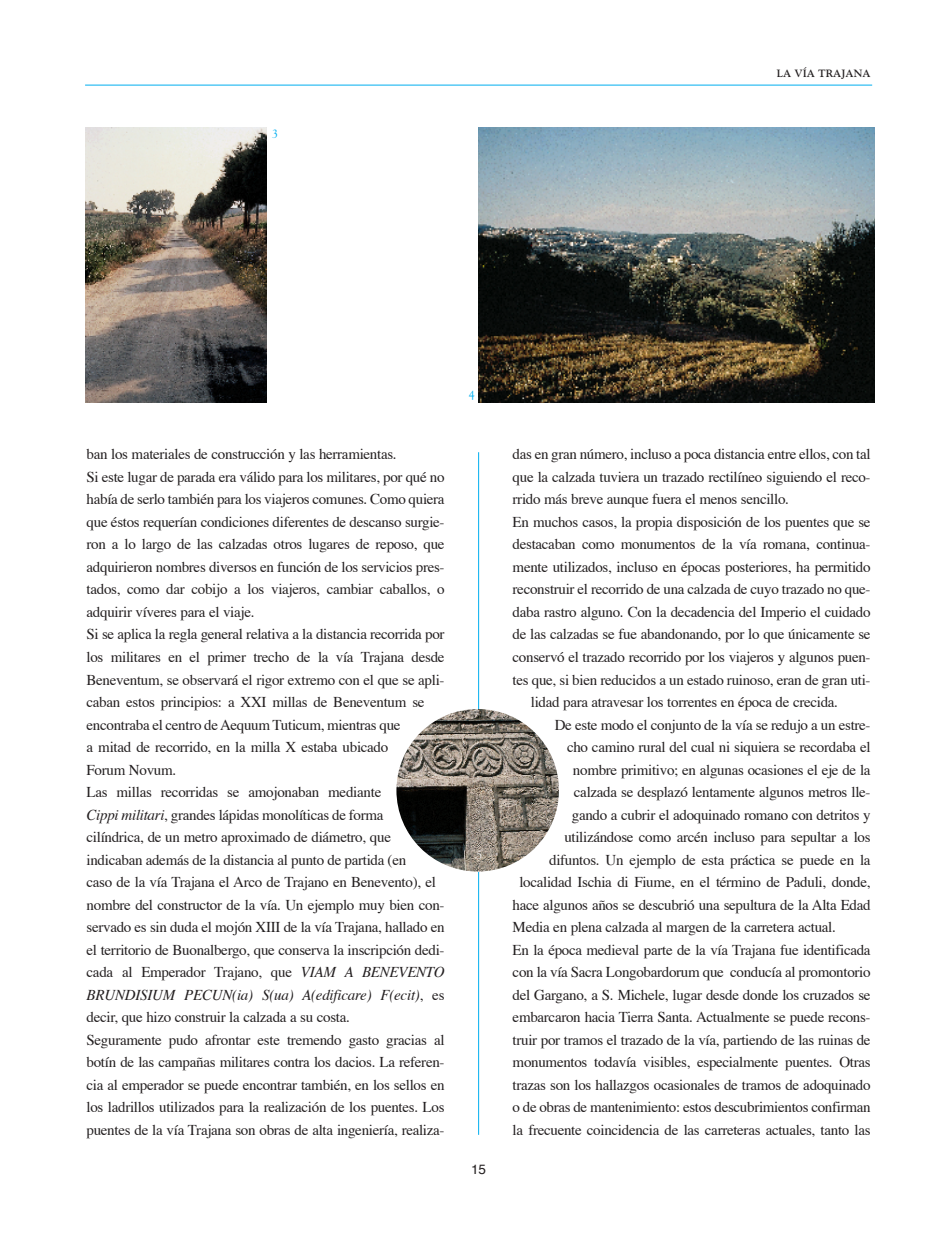
<style>
.page{position:relative;width:936px;height:1234px;background:#fff}
.page>*{position:absolute;margin:0;border:0;box-sizing:border-box;transform-origin:0 0}
.t1{font:15px/22.5px "Times";letter-spacing:-.02em;color:#231f20}
.t2{font:13.5px "Helvetica";color:#231f20}
.t3{font:12px "Goudy";color:#00aeef}
.t4{font:12px "Goudy";color:#fff}
.t5{font:700 10.5px "Goudy";color:#231f20}
.s1{font-style:italic}
</style>
<div class="page">
<hr style="left:478px;top:452px;width:1px;height:682px;background:#00aeef">
<hr style="left:85px;top:85px;width:787px;height:1px;background:#00aeef">
<img style="left:85px;top:128px;width:182px;height:274px">
<img style="left:478px;top:128px;width:396px;height:274px">
<img style="left:396px;top:708px;width:163px;height:163px;border-radius:50%">
<p class="t3" style="left:272px;top:127px;width:7px">3</p>
<p class="t3" style="left:469px;top:387px;width:7px">4</p>
<p class="t5" style="left:776px;top:67px;width:95px">LA VÍA TRAJANA</p>
<p class="t1" style="left:87px;top:444px;width:359px">ban los materiales de construcción y las herramientas.<br>Si este lugar de parada era válido para los militares, por qué no había de serlo también para los viajeros comunes. Como quiera que éstos requerían condiciones diferentes de descanso surgie&shy;ron a lo largo de las calzadas otros lugares de reposo, que adquirieron nombres diversos en función de los servicios pres&shy;tados, como dar cobijo a los viajeros, cambiar caballos, o adquirir víveres para el viaje.<br>Si se aplica la regla general relativa a la distancia recorrida por los militares en el primer trecho de la vía Trajana desde Beneventum, se observará el rigor extremo con el que se apli&shy;caban estos principios: a XXI millas de Beneventum se encontraba el centro deAequum Tuticum, mientras que<br>a mitad de recorrido, en la milla X estaba ubicado<br>Forum Novum.<br>Las millas recorridas se amojonaban mediante<br><span class="s1">Cippi militari</span>, grandes lápidas monolíticas de forma cilíndrica, de un metro aproximado de diámetro, que indicaban además de la distancia al punto de partida (en<br>caso de la vía Trajana el Arco de Trajano en Benevento), el nombre del constructor de la vía. Un ejemplo muy bien con&shy;servado es sin duda el mojón XIII de la vía Trajana, hallado en el territorio de Buonalbergo, que conserva la inscripción dedi&shy;cada al Emperador Trajano, que <span class="s1">VIAM A BENEVENTO BRUNDISIUM PECUN(ia) S(ua) A(edificare) F(ecit)</span>, es decir, que hizo construir la calzada a su costa.<br>Seguramente pudo afrontar este tremendo gasto gracias al botín de las campañas militares contra los dacios. La referen&shy;cia al emperador se puede encontrar también, en los sellos en los ladrillos utilizados para la realización de los puentes. Los puentes de la vía Trajana son obras de alta ingeniería, realiza-</p>
<p class="t1" style="left:512px;top:444px;width:359px">das en gran número, incluso a poca distancia entre ellos, con tal</p>
<p class="t1" style="left:512px;top:466px;width:359px">que la calzada tuviera un trazado rectilíneo siguiendo el reco-</p>
<p class="t1" style="left:512px;top:489px;width:278px">rrido más breve aunque fuera el menos sencillo.</p>
<p class="t1" style="left:512px;top:511px;width:359px">En muchos casos, la propia disposición de los puentes que se</p>
<p class="t1" style="left:512px;top:534px;width:359px">destacaban como monumentos de la vía romana, continua-</p>
<p class="t1" style="left:512px;top:556px;width:359px">mente utilizados, incluso en épocas posteriores, ha permitido</p>
<p class="t1" style="left:512px;top:579px;width:359px">reconstruir el recorrido de una calzada de cuyo trazado no que-</p>
<p class="t1" style="left:512px;top:601px;width:359px">daba rastro alguno. Con la decadencia del Imperio el cuidado</p>
<p class="t1" style="left:512px;top:624px;width:359px">de las calzadas se fue abandonando, por lo que únicamente se</p>
<p class="t1" style="left:512px;top:646px;width:359px">conservó el trazado recorrido por los viajeros y algunos puen-</p>
<p class="t1" style="left:512px;top:669px;width:359px">tes que, si bien reducidos a un estado ruinoso, eran de gran uti-</p>
<p class="t1" style="left:530px;top:691px;width:309px">lidad para atravesar los torrentes en época de crecida.</p>
<p class="t1" style="left:554px;top:714px;width:317px">De este modo el conjunto de la vía se redujo a un estre-</p>
<p class="t1" style="left:567px;top:736px;width:305px">cho camino rural del cual ni siquiera se recordaba el</p>
<p class="t1" style="left:573px;top:759px;width:299px">nombre primitivo; en algunas ocasiones el eje de la</p>
<p class="t1" style="left:574px;top:781px;width:298px">calzada se desplazó lentamente algunos metros lle-</p>
<p class="t1" style="left:571px;top:804px;width:300px">gando a cubrir el adoquinado romano con detritos y</p>
<p class="t1" style="left:564px;top:826px;width:308px">utilizándose como arcén incluso para sepultar a los</p>
<p class="t1" style="left:549px;top:849px;width:323px">difuntos. Un ejemplo de esta práctica se puede en la</p>
<p class="t1" style="left:519px;top:871px;width:353px">localidad Ischia di Fiume, en el término de Paduli, donde,</p>
<p class="t1" style="left:512px;top:894px;width:359px">hace algunos años se descubrió una sepultura de la Alta Edad</p>
<p class="t1" style="left:512px;top:916px;width:325px">Media en plena calzada al margen de la carretera actual.</p>
<p class="t1" style="left:512px;top:939px;width:359px">En la época medieval parte de la vía Trajana fue identificada</p>
<p class="t1" style="left:512px;top:961px;width:359px">con la vía Sacra Longobardorum que conducía al promontorio</p>
<p class="t1" style="left:512px;top:984px;width:359px">del Gargano, a S. Michele, lugar desde donde los cruzados se</p>
<p class="t1" style="left:512px;top:1006px;width:359px">embarcaron hacia Tierra Santa. Actualmente se puede recons-</p>
<p class="t1" style="left:512px;top:1029px;width:359px">truir por tramos el trazado de la vía, partiendo de las ruinas de</p>
<p class="t1" style="left:512px;top:1051px;width:359px">monumentos todavía visibles, especialmente puentes. Otras</p>
<p class="t1" style="left:512px;top:1074px;width:359px">trazas son los hallazgos ocasionales de tramos de adoquinado</p>
<p class="t1" style="left:512px;top:1096px;width:359px">o de obras de mantenimiento: estos descubrimientos confirman</p>
<p class="t1" style="left:512px;top:1119px;width:359px">la frecuente coincidencia de las carreteras actuales, tanto las</p>
<p class="t4" style="left:476px;top:847px;width:7px">5</p>
<p class="t2" style="left:471px;top:1163px;width:17px">15</p>
</div>
